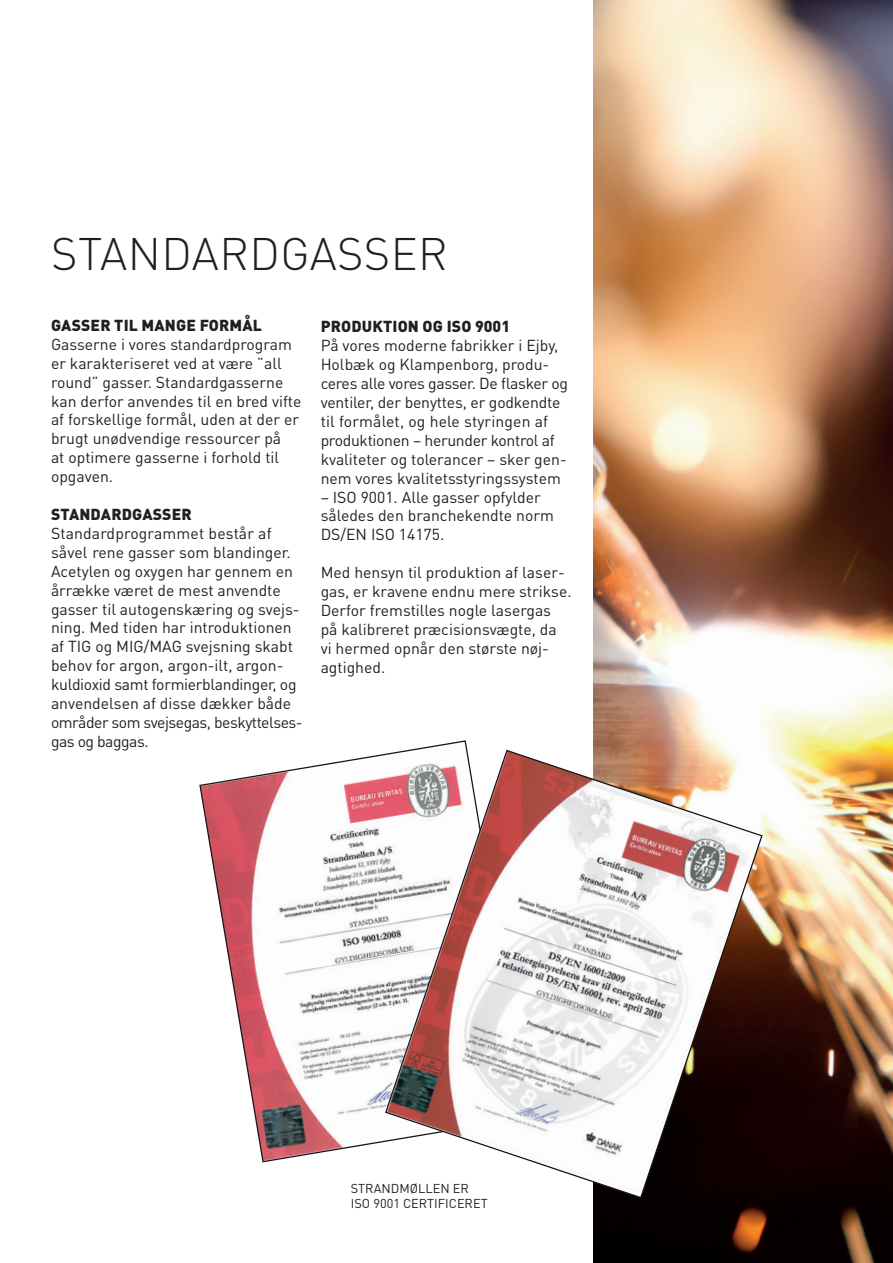
<style>
.page{position:relative;width:893px;height:1263px;background:#fff}
.page>*{position:absolute;margin:0;border:0;box-sizing:border-box;transform-origin:0 0}
.t1{font:300 45px "DIN Pro";letter-spacing:.01em;color:#231f20}
.t2{font:15.75px/18.9px "DIN Pro";color:#231f20}
.t3{font:900 15.75px "DIN Pro";letter-spacing:.01em;color:#231f20}
.t4{font:12.75px/15px "DIN Pro";color:#231f20}
</style>
<div class="page">
<img style="left:593px;top:0;width:300px;height:1263px">
<svg style="left:199px;top:740px;width:269px;height:423px"></svg>
<svg style="left:384px;top:749px;width:379px;height:450px"></svg>
<h1 class="t1" style="left:51px;top:224px;width:398px">STANDARDGASSER</h1>
<p class="t3" style="left:51px;top:315px;width:212px">GASSER TIL MANGE FORMÅL</p>
<p class="t2" style="left:51px;top:334px;width:252px">Gasserne i vores standardprogram er karakteriseret ved at være ”all round” gasser. Standardgasserne kan derfor anvendes til en bred vifte af forskellige formål, uden at der er brugt unødvendige ressourcer på<br>at optimere gasserne i forhold til opgaven.</p>
<p class="t3" style="left:51px;top:504px;width:142px">STANDARDGASSER</p>
<p class="t2" style="left:51px;top:523px;width:253px">Standardprogrammet består af såvel rene gasser som blandinger.<br>Acetylen og oxygen har gennem en årrække været de mest anvendte gasser til autogenskæring og svejs&shy;ning. Med tiden har introduktionen af TIG og MIG/MAG svejsning skabt behov for argon, argon-ilt, argon&shy;kuldioxid samt formierblandinger, og anvendelsen af disse dækker både områder som svejsegas, beskyttelses&shy;gas og baggas.</p>
<p class="t3" style="left:321px;top:316px;width:191px">PRODUKTION OG ISO 9001</p>
<p class="t2" style="left:321px;top:336px;width:249px">På vores moderne fabrikker i Ejby, Holbæk og Klampenborg, produ&shy;ceres alle vores gasser. De flasker og ventiler, der benyttes, er godkendte til formålet, og hele styringen af produktionen – herunder kontrol af kvaliteter og tolerancer – sker gen&shy;nem vores kvalitetsstyringssystem</p>
<p class="t2" style="left:321px;top:487px;width:235px">– ISO 9001. Alle gasser opfylder således den branchekendte norm<br>DS/EN ISO 14175.</p>
<p class="t2" style="left:321px;top:562px;width:252px">Med hensyn til produktion af laser&shy;gas, er kravene endnu mere strikse.<br>Derfor fremstilles nogle lasergas på kalibreret præcisionsvægte, da<br>vi hermed opnår den største nøj&shy;agtighed.</p>
<p class="t4" style="left:351px;top:1180px;width:138px">STRANDMØLLEN ER<br>ISO 9001 CERTIFICERET</p>
</div>
